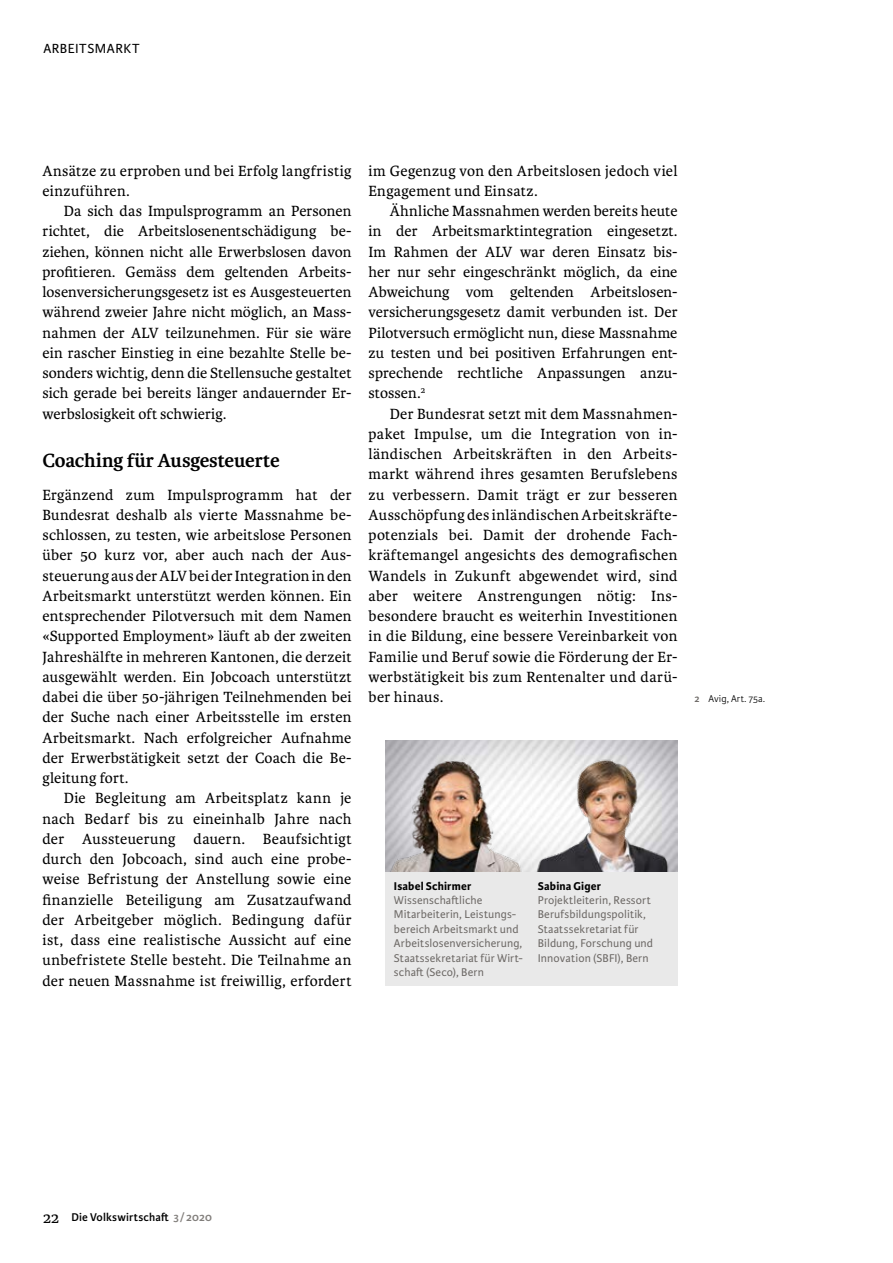
<style>
.page{position:relative;width:893px;height:1263px;background:#fff}
.page>*{position:absolute;margin:0;border:0;box-sizing:border-box;transform-origin:0 0}
.t1{font:700 20.25px "Karmina";letter-spacing:-.01em;color:#000}
.t2{font:15.75px/20.2px "Karmina";letter-spacing:.015em;color:#000;text-align:justify}
.t3{font:14.1px "Karmina Sans";letter-spacing:.04em;color:#000}
.t4{font:12px/14.4px "Karmina Sans";letter-spacing:.01em;color:#6d6966}
.t5{font:600 12px "Karmina Sans";letter-spacing:.01em;color:#000}
.t6{font:700 12px "Karmina Sans";letter-spacing:.015em;color:#000}
.t7{font:300 10.5px "Karmina Sans";letter-spacing:.005em;color:#000}
.s1{font-weight:600;color:#6d6966}
.s2{font-family:"Karmina";font-weight:400;font-size:16.5px}
.s3{color:#817e7b}
</style>
<div class="page">
<img style="left:385px;top:740px;width:292px;height:132px">
<img style="left:534px;top:749px;width:143px;height:123px">
<img style="left:385px;top:749px;width:146px;height:123px">
<div style="left:385px;top:872px;width:292px;height:114px;background:#e9e9e9"></div>
<p class="t3" style="left:43px;top:41px;width:98px">ARBEITSMARKT</p>
<p class="t2" style="left:43px;top:160px;width:310px">Ansätze zu erproben und bei Erfolg langfristig einzuführen.</p>
<p class="t2" style="left:43px;top:201px;width:310px;text-indent:21px">Da sich das Impulsprogramm an Personen richtet, die Arbeitslosenentschädigung be&shy;ziehen, können nicht alle Erwerbslosen davon profitieren. Gemäss dem geltenden Arbeits&shy;losenversicherungsgesetz ist es Ausgesteuerten während zweier Jahre nicht möglich, an Mass&shy;nahmen der ALV teilzunehmen. Für sie wäre ein rascher Einstieg in eine bezahlte Stelle be&shy;sonders wichtig, denn die Stellensuche gestaltet sich gerade bei bereits länger andauernder Er&shy;werbslosigkeit oft schwierig.</p>
<p class="t1" style="left:43px;top:448px;width:239px">Coaching für Ausgesteuerte</p>
<p class="t2" style="left:43px;top:484px;width:311px">Ergänzend zum Impulsprogramm hat der Bundesrat deshalb als vierte Massnahme be&shy;schlossen, zu testen, wie arbeitslose Personen über 50 kurz vor, aber auch nach der Aus&shy;steuerung aus der ALV bei der Integration in den Arbeitsmarkt unterstützt werden können. Ein entsprechender Pilotversuch mit dem Namen «Supported Employment» läuft ab der zweiten Jahreshälfte in mehreren Kantonen, die derzeit ausgewählt werden. Ein Jobcoach unterstützt dabei die über 50-jährigen Teilnehmenden bei der Suche nach einer Arbeitsstelle im ersten Arbeitsmarkt. Nach erfolgreicher Aufnahme der Erwerbstätigkeit setzt der Coach die Be&shy;gleitung fort.</p>
<p class="t2" style="left:43px;top:788px;width:311px;text-indent:21px">Die Begleitung am Arbeitsplatz kann je nach Bedarf bis zu eineinhalb Jahre nach der Aussteuerung dauern. Beaufsichtigt durch den Jobcoach, sind auch eine probe&shy;weise Befristung der Anstellung sowie eine finanzielle Beteiligung am Zusatzaufwand der Arbeitgeber möglich. Bedingung dafür ist, dass eine realistische Aussicht auf eine unbefristete Stelle besteht. Die Teilnahme an der neuen Massnahme ist freiwillig, erfordert</p>
<p class="t2" style="left:368px;top:161px;width:310px">im Gegenzug von den Arbeitslosen jedoch viel<br>Engagement und Einsatz.</p>
<p class="t2" style="left:368px;top:201px;width:311px;text-indent:21px">Ähnliche Massnahmen werden bereits heute in der Arbeitsmarktintegration eingesetzt.<br>Im Rahmen der ALV war deren Einsatz bis&shy;her nur sehr eingeschränkt möglich, da eine Abweichung vom geltenden Arbeitslosen&shy;versicherungsgesetz damit verbunden ist. Der Pilotversuch ermöglicht nun, diese Massnahme zu testen und bei positiven Erfahrungen ent&shy;sprechende rechtliche Anpassungen anzu&shy;stossen.<sup>2</sup></p>
<p class="t2" style="left:369px;top:403px;width:311px;text-indent:21px">Der Bundesrat setzt mit dem Massnahmen&shy;paket Impulse, um die Integration von in&shy;ländischen Arbeitskräften in den Arbeits&shy;markt während ihres gesamten Berufslebens zu verbessern. Damit trägt er zur besseren Ausschöpfung des inländischen Arbeitskräfte&shy;potenzials bei. Damit der drohende Fach&shy;kräftemangel angesichts des demografischen Wandels in Zukunft abgewendet wird, sind aber weitere Anstrengungen nötig: Ins&shy;besondere braucht es weiterhin Investitionen in die Bildung, eine bessere Vereinbarkeit von Familie und Beruf sowie die Förderung der Er&shy;werbstätigkeit bis zum Rentenalter und darü&shy;ber hinaus.</p>
<p class="t6" style="left:394px;top:879px;width:79px">Isabel Schirmer</p>
<p class="t4" style="left:394px;top:893px;width:130px">Wissenschaftliche<br>Mitarbeiterin, Leistungs&shy;bereich Arbeitsmarkt und<br>Arbeitslosenversicherung,<br>Staatssekretariat für Wirt&shy;schaft (Seco), Bern</p>
<p class="t6" style="left:538px;top:879px;width:65px">Sabina Giger</p>
<p class="t4" style="left:538px;top:893px;width:117px">Projektleiterin, Ressort<br>Berufsbildungspolitik,<br>Staatssekretariat für<br>Bildung, Forschung und<br>Innovation (SBFI), Bern</p>
<p class="t7" style="left:694px;top:693px;width:72px"><span class="s1">2</span> Avig, Art. 75a.</p>
<p class="t5" style="left:43px;top:1210px;width:170px"><span class="s2">22</span> Die Volkswirtschaft <span class="s3">3 /2020</span></p>
</div>
